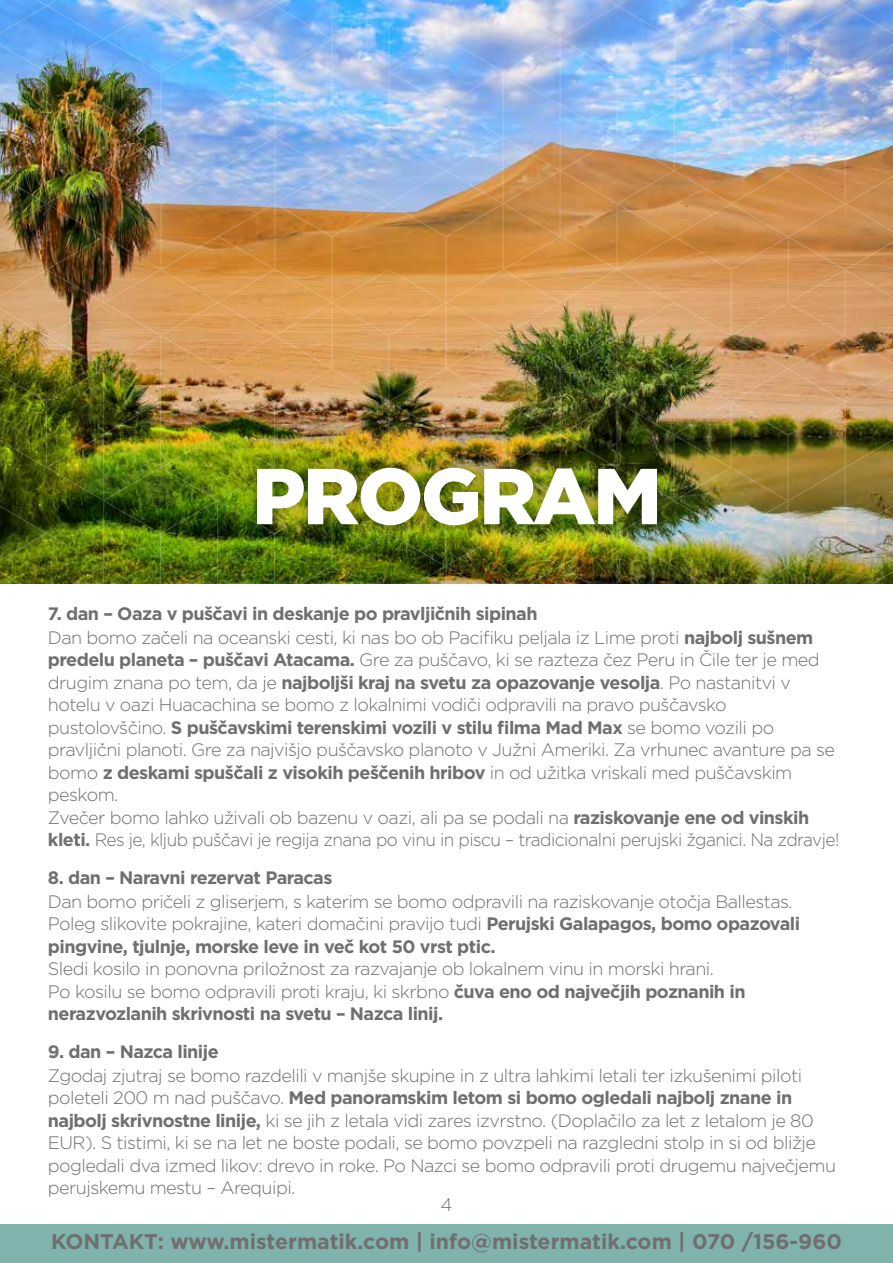
<style>
.page{position:relative;width:893px;height:1263px;background:#fff}
.page>*{position:absolute;margin:0;border:0;box-sizing:border-box;transform-origin:0 0}
.t1{font:900 79.05px "Gotham";letter-spacing:-.03em;color:#fff}
.t2{font:700 21.3px "Gotham";color:#706e6e}
.t3{font:300 18px/22.6px "Gotham";letter-spacing:-.03em;color:#706e6e}
.t4{font:700 18px "Gotham";letter-spacing:-.03em;color:#706e6e}
.s1{font-weight:700}
</style>
<div class="page">
<div style="left:0;top:1224px;width:893px;height:39px;background:#80b3ae"></div>
<img style="left:0;top:0;width:892px;height:584px">
<img style="left:72px;top:434px;width:770px;height:150px">
<h1 class="t1" style="left:252px;top:442px;width:411px">PROGRAM</h1>
<p class="t3" style="left:48px;top:601px;width:793px"><span class="s1">7. dan – Oaza v puščavi in deskanje po pravljičnih sipinah<br></span>Dan bomo začeli na oceanski cesti, ki nas bo ob Pacifiku peljala iz Lime proti <span class="s1">najbolj sušnem predelu planeta – puščavi Atacama.</span> Gre za puščavo, ki se razteza čez Peru in Čile ter je med drugim znana po tem, da je <span class="s1">najboljši kraj na svetu za opazovanje vesolja</span>. Po nastanitvi v hotelu v oazi Huacachina se bomo z lokalnimi vodiči odpravili na pravo puščavsko pustolovščino. <span class="s1">S puščavskimi terenskimi vozili v stilu filma Mad Max</span> se bomo vozili po pravljični planoti. Gre za najvišjo puščavsko planoto v Južni Ameriki. Za vrhunec avanture pa se bomo <span class="s1">z deskami spuščali z visokih peščenih hribov</span> in od užitka vriskali med puščavskim peskom.<br>Zvečer bomo lahko uživali ob bazenu v oazi, ali pa se podali na <span class="s1">raziskovanje ene od vinskih kleti.</span> Res je, kljub puščavi je regija znana po vinu in piscu – tradicionalni perujski žganici. Na zdravje!</p>
<p class="t4" style="left:48px;top:865px;width:286px">8. dan – Naravni rezervat Paracas</p>
<p class="t3" style="left:48px;top:889px;width:754px">Dan bomo pričeli z gliserjem, s katerim se bomo odpravili na raziskovanje otočja Ballestas.<br>Poleg slikovite pokrajine, kateri domačini pravijo tudi <span class="s1">Perujski Galapagos, bomo opazovali pingvine, tjulnje, morske leve in več kot 50 vrst ptic.</span></p>
<p class="t3" style="left:48px;top:957px;width:699px">Sledi kosilo in ponovna priložnost za razvajanje ob lokalnem vinu in morski hrani.<br>Po kosilu se bomo odpravili proti kraju, ki skrbno <span class="s1">čuva eno od največjih poznanih in nerazvozlanih skrivnosti na svetu – Nazca linij.</span></p>
<p class="t4" style="left:48px;top:1039px;width:172px">9. dan – Nazca linije</p>
<p class="t3" style="left:48px;top:1063px;width:790px">Zgodaj zjutraj se bomo razdelili v manjše skupine in z ultra lahkimi letali ter izkušenimi piloti poleteli 200 m nad puščavo. <span class="s1">Med panoramskim letom si bomo ogledali najbolj znane in najbolj skrivnostne linije,</span> ki se jih z letala vidi zares izvrstno. (Doplačilo za let z letalom je 80<br>EUR). S tistimi, ki se na let ne boste podali, se bomo povzpeli na razgledni stolp in si od bližje pogledali dva izmed likov: drevo in roke. Po Nazci se bomo odpravili proti drugemu največjemu perujskemu mestu – Arequipi.</p>
<p class="t3" style="left:440px;top:1193px;width:13px">4</p>
<p class="t2" style="left:51px;top:1227px;width:792px">KONTAKT: www.mistermatik.com | info@mistermatik.com | 070 /156-960</p>
</div>
